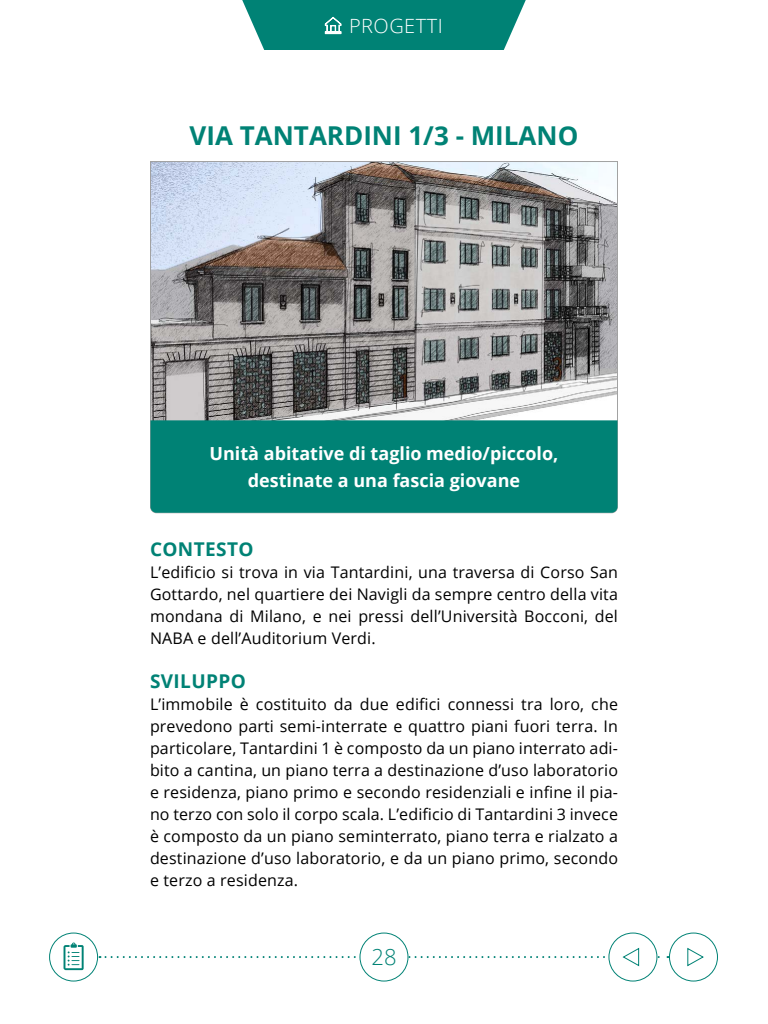
<style>
.page{position:relative;width:768px;height:1024px;background:#fff}
.page>*{position:absolute;margin:0;border:0;box-sizing:border-box;transform-origin:0 0}
.t1{font:700 26px "Open Sans";color:#008275}
.t2{font:300 22px "Open Sans";color:#008275}
.t3{font:300 19.6px "Open Sans";letter-spacing:.025em;color:#fff}
.t4{font:700 19px "Open Sans";letter-spacing:.02em;color:#008275}
.t5{font:700 18px/27px "Open Sans";color:#fff;text-align:center}
.t6{font:16px/22px "Open Sans";letter-spacing:.01em;color:#000;text-align:justify}
</style>
<div class="page">
<div style="left:360px;top:933px;width:48px;height:49px;border:1px solid #008275;border-radius:50%"></div>
<div style="left:669px;top:933px;width:49px;height:49px;border:1px solid #008275;border-radius:50%"></div>
<svg style="left:687px;top:947px;width:17px;height:20px"></svg>
<div style="left:608px;top:933px;width:49px;height:49px;border:1px solid #008275;border-radius:50%"></div>
<svg style="left:100px;top:947px;width:569px;height:20px"></svg>
<div style="left:49px;top:933px;width:49px;height:49px;border:1px solid #008275;border-radius:50%"></div>
<svg style="left:64px;top:943px;width:20px;height:27px"></svg>
<svg style="left:242px;top:0;width:284px;height:50px"></svg>
<svg style="left:150px;top:161px;width:468px;height:353px"></svg>
<div style="left:150px;top:420px;width:468px;height:93px;background:#008275"></div>
<p class="t3" style="left:349px;top:13px;width:95px">PROGETTI</p>
<h1 class="t1" style="left:190px;top:117px;width:390px">VIA TANTARDINI 1/3 - MILANO</h1>
<p class="t5" style="left:210px;top:439px;width:350px">Unità abitative di taglio medio/piccolo, destinate a una fascia giovane</p>
<p class="t4" style="left:150px;top:536px;width:105px">CONTESTO</p>
<p class="t6" style="left:150px;top:561px;width:470px">L’edificio si trova in via Tantardini, una traversa di Corso San Gottardo, nel quartiere dei Navigli da sempre centro della vita mondana di Milano, e nei pressi dell’Università Bocconi, del NABA e dell’Auditorium Verdi.</p>
<p class="t4" style="left:150px;top:668px;width:97px">SVILUPPO</p>
<p class="t6" style="left:150px;top:693px;width:470px">L’immobile è costituito da due edifici connessi tra loro, che prevedono parti semi-interrate e quattro piani fuori terra. In particolare, Tantardini 1 è composto da un piano interrato adi&shy;bito a cantina, un piano terra a destinazione d’uso laboratorio e residenza, piano primo e secondo residenziali e infine il pia&shy;no terzo con solo il corpo scala. L’edificio di Tantardini 3 invece è composto da un piano seminterrato, piano terra e rialzato a destinazione d’uso laboratorio, e da un piano primo, secondo e terzo a residenza.</p>
<h2 class="t2" style="left:371px;top:942px;width:27px">28</h2>
</div>
